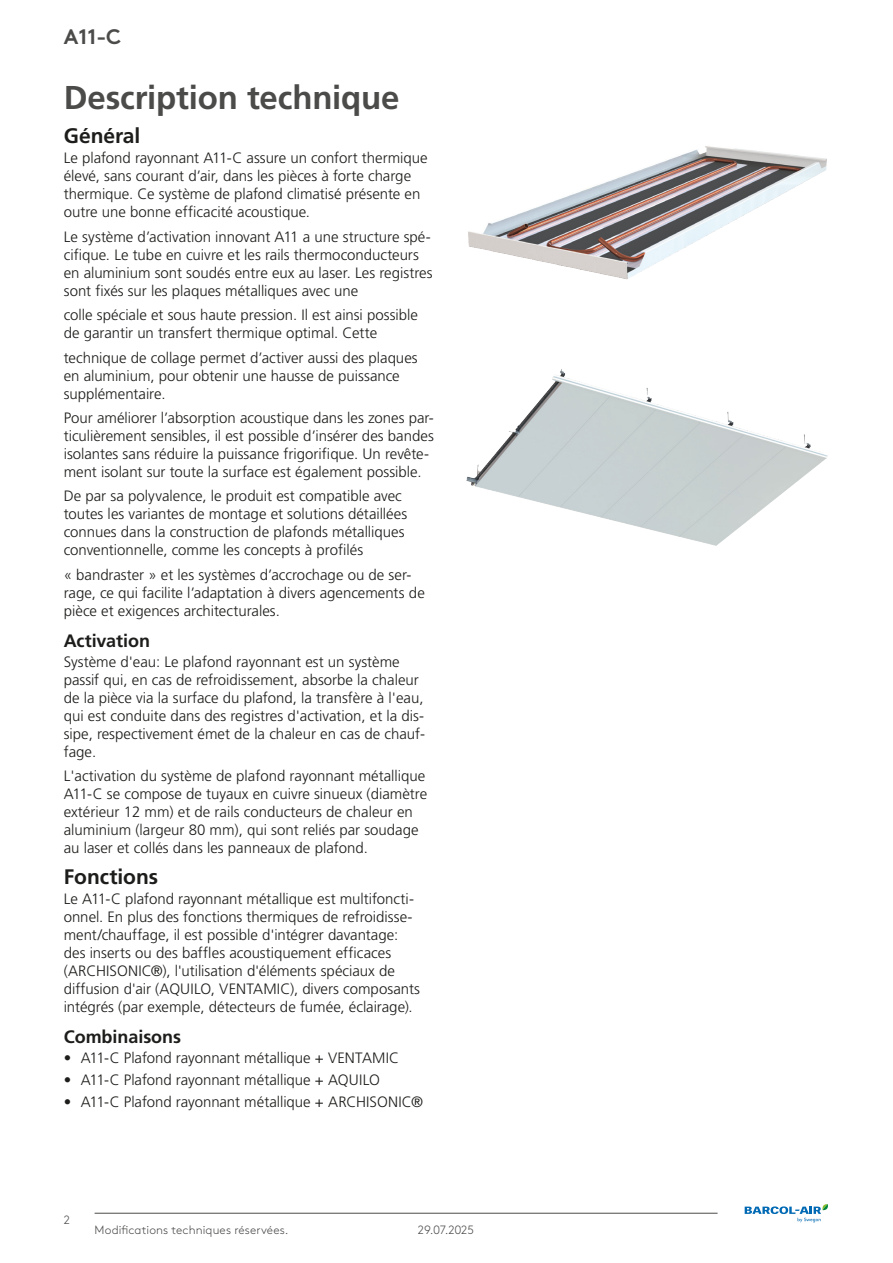
<style>
.page{position:relative;width:893px;height:1263px;background:#fff}
.page>*{position:absolute;margin:0;border:0;box-sizing:border-box;transform-origin:0 0}
.t1{font:700 33px "Frutiger LT Pro";letter-spacing:-.005em;color:#4b4b4a}
.t2{font:700 21px "Frutiger LT Pro";letter-spacing:-.005em;color:#1d1d1b}
.t3{font:700 21px "Swegon Brown";color:#4b4b4a}
.t4{font:700 18px "Frutiger LT Pro";letter-spacing:-.005em;color:#1d1d1b}
.t5{font:300 15px/18px "Frutiger LT Pro";color:#1d1d1b}
.t6{font:300 12px "Swegon Brown";letter-spacing:.01em;color:#4b4b4a}
</style>
<div class="page">
<hr style="left:95px;top:1213px;width:623px;height:1px;background:#4b4b4a">
<svg style="left:745px;top:1204px;width:83px;height:18px"></svg>
<img style="left:466px;top:369px;width:362px;height:177px">
<img style="left:468px;top:146px;width:359px;height:134px">
<h2 class="t3" style="left:64px;top:20px;width:59px">A11-C</h2>
<h1 class="t1" style="left:64px;top:77px;width:337px">Description technique</h1>
<h2 class="t2" style="left:64px;top:124px;width:78px">Général</h2>
<p class="t5" style="left:64px;top:149px;width:365px">Le plafond rayonnant A11-C assure un confort thermique élevé, sans courant d’air, dans les pièces à forte charge thermique. Ce système de plafond climatisé présente en outre une bonne efficacité acoustique.</p>
<p class="t5" style="left:64px;top:228px;width:370px">Le système d’activation innovant A11 a une structure spé&shy;cifique. Le tube en cuivre et les rails thermoconducteurs en aluminium sont soudés entre eux au laser. Les registres sont fixés sur les plaques métalliques avec une</p>
<p class="t5" style="left:64px;top:306px;width:356px">colle spéciale et sous haute pression. Il est ainsi possible de garantir un transfert thermique optimal. Cette</p>
<p class="t5" style="left:64px;top:348px;width:355px">technique de collage permet d’activer aussi des plaques en aluminium, pour obtenir une hausse de puissance supplémentaire.</p>
<p class="t5" style="left:64px;top:409px;width:372px">Pour améliorer l’absorption acoustique dans les zones par&shy;ticulièrement sensibles, il est possible d’insérer des bandes isolantes sans réduire la puissance frigorifique. Un revête&shy;ment isolant sur toute la surface est également possible.</p>
<p class="t5" style="left:64px;top:487px;width:345px">De par sa polyvalence, le produit est compatible avec toutes les variantes de montage et solutions détaillées connues dans la construction de plafonds métalliques conventionnelle, comme les concepts à profilés</p>
<p class="t5" style="left:64px;top:566px;width:363px">« bandraster » et les systèmes d’accrochage ou de ser&shy;rage, ce qui facilite l’adaptation à divers agencements de pièce et exigences architecturales.</p>
<p class="t4" style="left:64px;top:629px;width:88px">Activation</p>
<p class="t5" style="left:64px;top:652px;width:363px">Système d'eau: Le plafond rayonnant est un système passif qui, en cas de refroidissement, absorbe la chaleur de la pièce via la surface du plafond, la transfère à l'eau, qui est conduite dans des registres d'activation, et la dis&shy;sipe, respectivement émet de la chaleur en cas de chauf&shy;fage.</p>
<p class="t5" style="left:64px;top:767px;width:365px">L'activation du système de plafond rayonnant métallique A11-C se compose de tuyaux en cuivre sinueux (diamètre extérieur 12 mm) et de rails conducteurs de chaleur en aluminium (largeur 80 mm), qui sont reliés par soudage au laser et collés dans les panneaux de plafond.</p>
<h2 class="t2" style="left:64px;top:864px;width:96px">Fonctions</h2>
<p class="t5" style="left:64px;top:890px;width:358px">Le A11-C plafond rayonnant métallique est multifoncti&shy;onnel. En plus des fonctions thermiques de refroidisse&shy;ment/chauffage, il est possible d'intégrer davantage: des inserts ou des baffles acoustiquement efficaces (ARCHISONIC®), l'utilisation d'éléments spéciaux de diffusion d'air (AQUILO, VENTAMIC), divers composants intégrés (par exemple, détecteurs de fumée, éclairage).</p>
<p class="t4" style="left:64px;top:1026px;width:119px">Combinaisons</p>
<p class="t5" style="left:64px;top:1049px;width:337px">• A11-C Plafond rayonnant métallique + VENTAMIC</p>
<p class="t5" style="left:64px;top:1071px;width:318px">• A11-C Plafond rayonnant métallique + AQUILO</p>
<p class="t5" style="left:64px;top:1093px;width:361px">• A11-C Plafond rayonnant métallique + ARCHISONIC®</p>
<p class="t6" style="left:64px;top:1211px;width:8px">2</p>
<p class="t6" style="left:95px;top:1221px;width:195px">Modifications techniques réservées.</p>
<p class="t6" style="left:418px;top:1221px;width:57px">29.07.2025</p>
</div>
